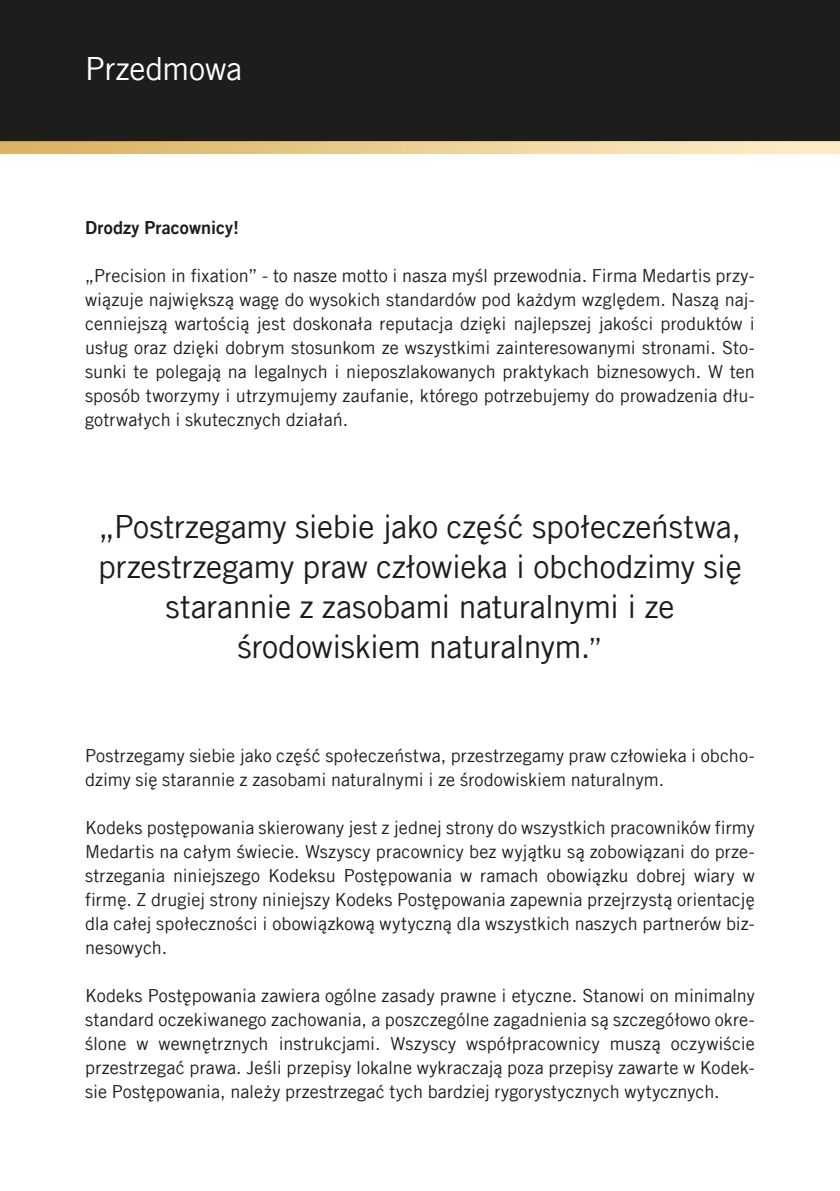
<style>
.page{position:relative;width:840px;height:1191px;background:#fff}
.page>*{position:absolute;margin:0;border:0;box-sizing:border-box;transform-origin:0 0}
._04_Keynotes{font:32px/40px "Trade Gothic LT Com";letter-spacing:-.01em;color:#1d1d1b;text-align:center}
._01_Kapiteltitel{font:32px "Trade Gothic LT Com";letter-spacing:-.005em;color:#fff}
._03_Grundtext{font:18px/24px "Trade Gothic LT Com";letter-spacing:.005em;color:#1d1d1b;text-align:justify}
._02_Untertitel{font:18px "Trade Gothic LT Com Bd 2";letter-spacing:.005em;color:#1d1d1b}
.s1{font-size:28px}
</style>
<div class="page">
<div style="left:0;top:0;width:839px;height:142px;background:#1d1d1b"></div>
<img style="left:0;top:142px;width:839px;height:11px">
<p class="_01_Kapiteltitel" style="left:85px;top:49px;width:159px">Przedmowa</p>
<p class="_02_Untertitel" style="left:85px;top:216px;width:155px">Drodzy Pracownicy!</p>
<p class="_03_Grundtext" style="left:85px;top:263px;width:670px">„Precision in fixation” - to nasze motto i nasza myśl przewodnia. Firma Medartis przy&shy;wiązuje największą wagę do wysokich standardów pod każdym względem. Naszą naj&shy;cenniejszą wartością jest doskonała reputacja dzięki najlepszej jakości produktów i usług oraz dzięki dobrym stosunkom ze wszystkimi zainteresowanymi stronami. Sto&shy;sunki te polegają na legalnych i nieposzlakowanych praktykach biznesowych. W ten sposób tworzymy i utrzymujemy zaufanie, którego potrzebujemy do prowadzenia dłu&shy;gotrwałych i skutecznych działań.</p>
<p class="_04_Keynotes" style="left:98px;top:506px;width:644px">„Postrzegamy siebie jako część społeczeństwa, przestrzegamy praw człowieka i obchodzimy się starannie z zasobami naturalnymi i ze środowiskiem naturalnym.<span class="s1">”</span></p>
<p class="_03_Grundtext" style="left:85px;top:743px;width:670px">Postrzegamy siebie jako część społeczeństwa, przestrzegamy praw człowieka i obcho&shy;dzimy się starannie z zasobami naturalnymi i ze środowiskiem naturalnym.</p>
<p class="_03_Grundtext" style="left:85px;top:815px;width:670px">Kodeks postępowania skierowany jest z jednej strony do wszystkich pracowników firmy Medartis na całym świecie. Wszyscy pracownicy bez wyjątku są zobowiązani do prze&shy;strzegania niniejszego Kodeksu Postępowania w ramach obowiązku dobrej wiary w firmę. Z drugiej strony niniejszy Kodeks Postępowania zapewnia przejrzystą orientację dla całej społeczności i obowiązkową wytyczną dla wszystkich naszych partnerów biz&shy;nesowych.</p>
<p class="_03_Grundtext" style="left:85px;top:983px;width:670px">Kodeks Postępowania zawiera ogólne zasady prawne i etyczne. Stanowi on minimalny standard oczekiwanego zachowania, a poszczególne zagadnienia są szczegółowo okre&shy;ślone w wewnętrznych instrukcjami. Wszyscy współpracownicy muszą oczywiście przestrzegać prawa. Jeśli przepisy lokalne wykraczają poza przepisy zawarte w Kodek&shy;sie Postępowania, należy przestrzegać tych bardziej rygorystycznych wytycznych.</p>
</div>
